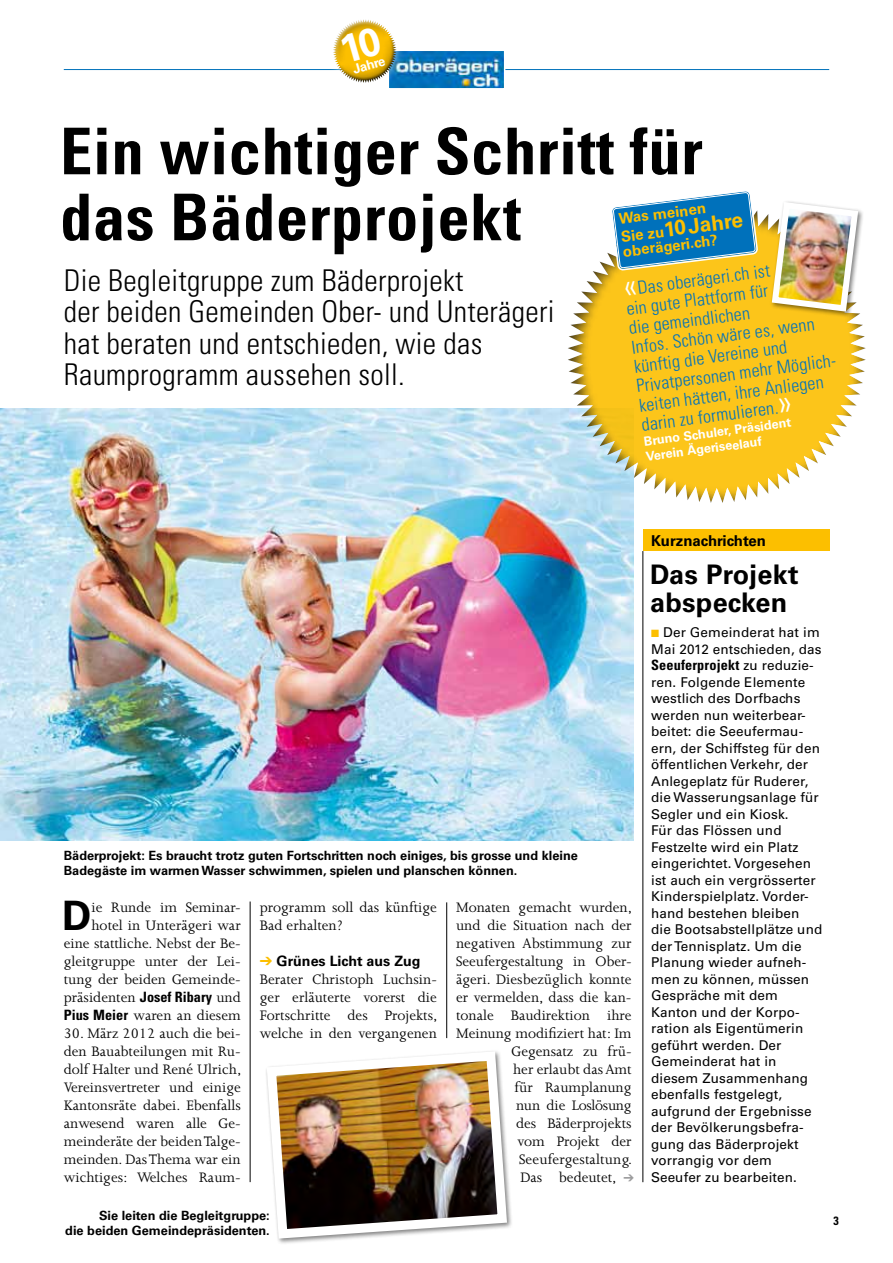
<style>
.page{position:relative;width:893px;height:1263px;background:#fff}
.page>*{position:absolute;margin:0;border:0;box-sizing:border-box;transform-origin:0 0}
.t1{font:700 condensed 64.5px/66px "Univers LT";letter-spacing:.01em;color:#000}
.t2{font:700 40.65px "Univers LT";color:#000}
.t3{font:300 condensed 30px/31.5px "Univers LT";letter-spacing:.01em;color:#000}
.t4{font:700 27px/28.5px "Univers LT";letter-spacing:.01em;color:#000}
.t5{font:700 21px "Univers LT";color:#fcbf00}
.t6{font:300 condensed 18px/19.5px "Univers LT";color:#0071bb}
.t7{font:15.75px/18px "Joanna";color:#000;text-align:right}
.t8{font:700 15px "Univers LT";color:#fcbf00}
.t9{font:700 15px "Univers LT";color:#000}
.t10{font:700 condensed 14.25px "Univers LT";letter-spacing:.01em;color:#000}
.t11{font:700 14.25px "Univers LT";color:#000}
.t12{font:13.5px/16.5px "Univers LT";letter-spacing:.01em;color:#000}
.t13{font:700 13.2px "Univers LT";color:#fff}
.t14{font:700 12.75px/15px "Univers LT";color:#000}
.t15{font:700 12.75px/14.9px "Univers LT";color:#fff}
.t16{font:700 condensed 12px "Univers LT";color:#000}
.s1{font-size:15px}
.s2{font-size:36px;color:#fff}
.s3{font-family:"Univers LT";font-weight:700;font-stretch:condensed;font-size:14.25px}
.s4{color:#fcbf00}
.s5{color:#9c9c9d}
.s6{font-weight:400;font-stretch:normal;font-size:13.5px}
</style>
<div class="page">
<img style="left:0;top:408px;width:633px;height:432px">
<hr style="left:64px;top:69px;width:765px;height:1px;background:#0071bb">
<hr style="left:250px;top:901px;width:1px;height:281px;background:#000">
<hr style="left:446px;top:902px;width:1px;height:136px;background:#000">
<div style="left:560px;top:197px;width:314px;height:314px;background:#fff;opacity:.75"></div>
<div style="left:566px;top:205px;width:302px;height:298px;background:#000;opacity:.75"></div>
<div style="left:770px;top:200px;width:95px;height:118px;background:#000;opacity:.5"></div>
<img style="left:768px;top:199px;width:93px;height:116px">
<svg style="left:611px;top:191px;width:146px;height:83px;background:#5296af"></svg>
<hr style="left:643px;top:551px;width:1px;height:631px;background:#000">
<div style="left:643px;top:530px;width:186px;height:21px;background:#fcbf00"></div>
<img style="left:266px;top:1051px;width:246px;height:192px">
<div style="left:324px;top:10px;width:81px;height:81px;background:#fff"></div>
<svg style="left:625px;top:281px;width:11px;height:14px"></svg>
<img style="left:333px;top:19px;width:173px;height:70px">
<p class="t13" style="left:351px;top:62px;width:34px;rotate:-16deg">Jahre</p>
<p class="t1" style="left:60px;top:118px;width:644px">Ein wichtiger Schritt für das Bäderprojekt</p>
<p class="t3" style="left:64px;top:265px;width:492px">Die Begleitgruppe zum Bäderprojekt<br>der beiden Gemeinden Ober- und Unterägeri hat beraten und entschieden, wie das Raumprogramm aussehen soll.</p>
<p class="t8" style="left:618px;top:210px;width:89px;rotate:-7deg">Was meinen</p>
<p class="t5" style="left:619px;top:222px;width:125px;rotate:-7deg"><span class="s1">Sie zu</span>10Jahre</p>
<p class="t8" style="left:622px;top:243px;width:97px;rotate:-7deg">oberägeri.ch?</p>
<p class="t6" style="left:623px;top:279px;width:207px;text-indent:14px;rotate:-7deg">Das oberägeri.ch ist<br>ein gute Plattform für<br>die gemeindlichen<br>Infos. Schön wäre es, wenn künftig die Vereine und<br>Privatpersonen mehr Möglich&shy;keiten hätten, ihre Anliegen darin zu formulieren.<span class="s2">»</span></p>
<p class="t15" style="left:643px;top:435px;width:150px;rotate:-8deg">Bruno Schuler, Präsident<br>Verein Ägeriseelauf</p>
<p class="t9" style="left:651px;top:532px;width:116px">Kurznachrichten</p>
<p class="t14" style="left:64px;top:848px;width:516px">Bäderprojekt: Es braucht trotz guten Fortschritten noch einiges, bis grosse und kleine<br>Badegäste im warmen Wasser schwimmen, spielen und planschen können.</p>
<p class="t2" style="left:62px;top:892px;width:31px">D</p>
<p class="t7" style="left:64px;top:898px;width:178px">ie Runde im Seminar&shy;hotel in Unterägeri war eine stattliche. Nebst der Be&shy;gleitgruppe unter der Lei&shy;tung der beiden Gemeinde&shy;präsidenten <span class="s3">Josef Ribary</span> und<br><span class="s3">Pius Meier</span> waren an diesem</p>
<p class="t7" style="left:64px;top:1024px;width:179px;text-align:justify">30. März 2012 auch die bei&shy;den Bauabteilungen mit Ru&shy;dolf Halter und René Ulrich, Vereinsvertreter und einige Kantonsräte dabei. Ebenfalls anwesend waren alle Ge&shy;meinderäte der beiden Talge&shy;meinden. Das Thema war ein wichtiges: Welches Raum-</p>
<p class="t7" style="left:260px;top:898px;width:178px;text-align:left">programm soll das künftige<br>Bad erhalten?</p>
<p class="t11" style="left:260px;top:953px;width:162px"><span class="s4">➔</span> Grünes Licht aus Zug</p>
<p class="t7" style="left:260px;top:970px;width:179px;text-align:justify">Berater Christoph Luchsin&shy;ger erläuterte vorerst die Fortschritte des Projekts, welche in den vergangenen</p>
<p class="t7" style="left:456px;top:898px;width:179px">Monaten gemacht wurden, und die Situation nach der negativen Abstimmung zur<br>Seeufergestaltung in Ober&shy;ägeri. Diesbezüglich konnte er vermelden, dass die kan&shy;tonale Baudirektion ihre<br>Meinung modifiziert hat: Im<br>Gegensatz zu frü-<br>her erlaubt das Amt<br>für Raumplanung<br>nun die Loslösung<br>des Bäderprojekts<br>vom Projekt der<br>Seeufergestaltung.<br>Das bedeutet, <span class="s5">➔</span></p>
<p class="t14" style="left:65px;top:1208px;width:206px;text-align:right">Sie leiten die Begleitgruppe:<br>die beiden Gemeindepräsidenten.</p>
<p class="t4" style="left:650px;top:560px;width:150px">Das Projekt abspecken</p>
<p class="t12" style="left:651px;top:624px;width:172px"><span class="s4">■</span> Der Gemeinderat hat im<br>Mai 2012 entschieden, das</p>
<p class="t10" style="left:651px;top:656px;width:164px">Seeuferprojekt <span class="s6">zu reduzie-</span></p>
<p class="t12" style="left:651px;top:674px;width:173px">ren. Folgende Elemente westlich des Dorfbachs werden nun weiterbear&shy;beitet: die Seeufermau&shy;ern, der Schiffsteg für den öffentlichen Verkehr, der<br>Anlegeplatz für Ruderer, die Wasserungsanlage für<br>Segler und ein Kiosk.<br>Für das Flössen und<br>Festzelte wird ein Platz eingerichtet. Vorgesehen ist auch ein vergrösserter<br>Kinderspielplatz. Vorder&shy;hand bestehen bleiben die Bootsabstellplätze und der Tennisplatz. Um die<br>Planung wieder aufneh&shy;men zu können, müssen<br>Gespräche mit dem<br>Kanton und der Korpo&shy;ration als Eigentümerin geführt werden. Der<br>Gemeinderat hat in diesem Zusammenhang ebenfalls festgelegt, aufgrund der Ergebnisse der Bevölkerungsbefra&shy;gung das Bäderprojekt vorrangig vor dem<br>Seeufer zu bearbeiten.</p>
<p class="t16" style="left:833px;top:1213px;width:7px">3</p>
</div>
